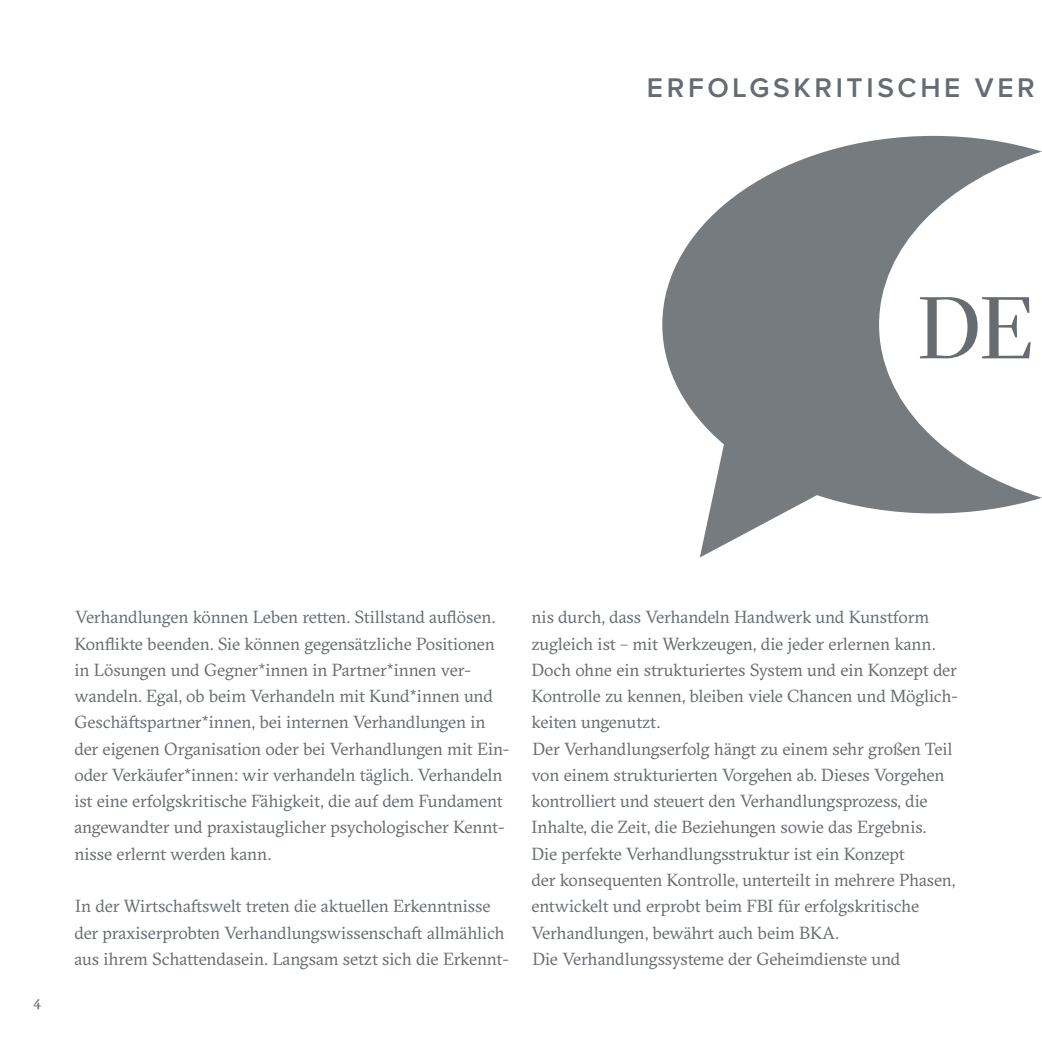
<style>
.page{position:relative;width:1042px;height:1042px;background:#fff}
.page>*{position:absolute;margin:0;border:0;box-sizing:border-box;transform-origin:0 0}
.t1{font:87.33px "GT Sectra Fine";color:#676c72}
.t2{font:600 28px "Proxima Nova";letter-spacing:.13em;color:#676c72}
.t3{font:17.5px/26.2px "GT Sectra";letter-spacing:-.01em;color:#676c72}
.t4{font:500 14px "GT Sectra Fine";color:#676c72}
</style>
<div class="page">
<svg style="left:662px;top:136px;width:380px;height:421px;fill:#767b80"></svg>
<h2 class="t2" style="left:647px;top:74px;width:389px">ERFOLGSKRITISCHE VER</h2>
<h1 class="t1" style="left:917px;top:278px;width:117px">DE</h1>
<p class="t4" style="left:33px;top:993px;width:9px">4</p>
<p class="t3" style="left:74px;top:605px;width:436px">Verhandlungen können Leben retten. Stillstand auflösen.<br>Konflikte beenden. Sie können gegensätzliche Positionen in Lösungen und Gegner*innen in Partner*innen ver&shy;wandeln. Egal, ob beim Verhandeln mit Kund*innen und Geschäftspartner*innen, bei internen Verhandlungen in der eigenen Organisation oder bei Verhandlungen mit Ein&shy;oder Verkäufer*innen: wir verhandeln täglich. Verhandeln ist eine erfolgskritische Fähigkeit, die auf dem Fundament angewandter und praxistauglicher psychologischer Kennt&shy;nisse erlernt werden kann.</p>
<p class="t3" style="left:74px;top:893px;width:436px">In der Wirtschaftswelt treten die aktuellen Erkenntnisse der praxiserprobten Verhandlungswissenschaft allmählich aus ihrem Schattendasein. Langsam setzt sich die Erkennt-</p>
<p class="t3" style="left:531px;top:605px;width:428px">nis durch, dass Verhandeln Handwerk und Kunstform zugleich ist – mit Werkzeugen, die jeder erlernen kann.<br>Doch ohne ein strukturiertes System und ein Konzept der Kontrolle zu kennen, bleiben viele Chancen und Möglich&shy;keiten ungenutzt.<br>Der Verhandlungserfolg hängt zu einem sehr großen Teil von einem strukturierten Vorgehen ab. Dieses Vorgehen kontrolliert und steuert den Verhandlungsprozess, die Inhalte, die Zeit, die Beziehungen sowie das Ergebnis.<br>Die perfekte Verhandlungsstruktur ist ein Konzept<br>der konsequenten Kontrolle, unterteilt in mehrere Phasen, entwickelt und erprobt beim FBI für erfolgskritische Verhandlungen, bewährt auch beim BKA.<br>Die Verhandlungssysteme der Geheimdienste und</p>
</div>
